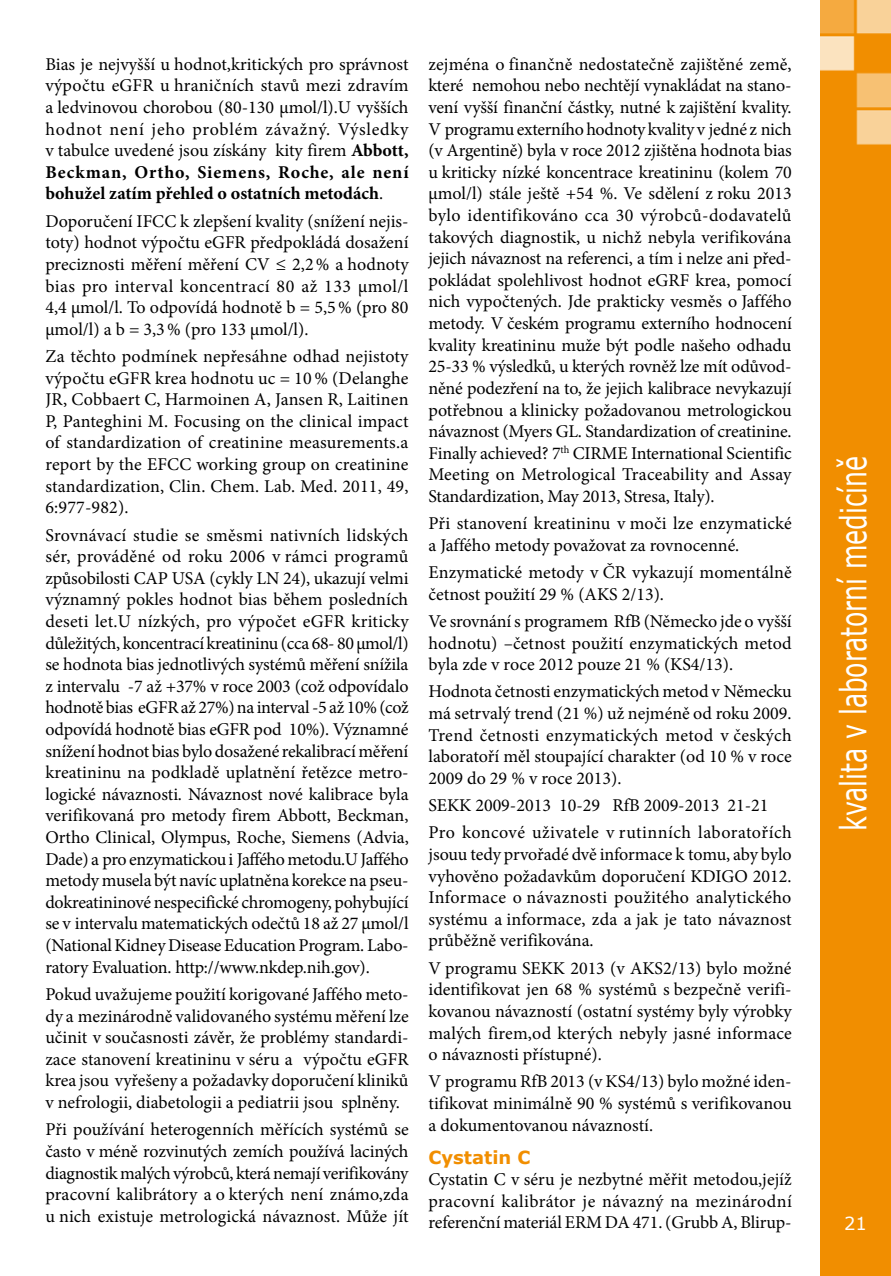
<style>
.page{position:relative;width:891px;height:1276px;background:#fff}
.page>*{position:absolute;margin:0;border:0;box-sizing:border-box;transform-origin:0 0}
.t1{font:36px "Verdana";color:#fff;scale:.7 1}
.n_základní_text{font:18px/21.6px "Minion Pro";color:#000;text-align:justify}
.n_podnadpis2{font:700 18px "Verdana";color:#f18e00}
.n_základní_text-2{font:18px "Verdana";color:#fff}
.s1{font-weight:700}
</style>
<div class="page">
<div style="left:820px;top:0;width:70px;height:1276px;background:#f18e00"></div>
<p class="n_základní_text" style="left:45px;top:53px;width:364px">Bias je nejvyšší u hodnot,kritických pro správnost výpočtu eGFR u hraničních stavů mezi zdravím a ledvinovou chorobou (80-130 µmol/l).U vyšších hodnot není jeho problém závažný. Výsledky v tabulce uvedené jsou získány kity firem <span class="s1">Abbott, Beckman, Ortho, Siemens, Roche, ale není bohužel zatím přehled o ostatních metodách</span>.</p>
<p class="n_základní_text" style="left:45px;top:210px;width:364px">Doporučení IFCC k zlepšení kvality (snížení nejis&shy;toty) hodnot výpočtu eGFR předpokládá dosažení preciznosti měření měření CV ≤ 2,2% a hodnoty bias pro interval koncentrací 80 až 133 µmol/l 4,4 µmol/l. To odpovídá hodnotě b = 5,5% (pro 80 µmol/l) a b = 3,3% (pro 133 µmol/l).</p>
<p class="n_základní_text" style="left:45px;top:345px;width:364px">Za těchto podmínek nepřesáhne odhad nejistoty výpočtu eGFR krea hodnotu uc = 10% (Delanghe JR, Cobbaert C, Harmoinen A, Jansen R, Laitinen P, Panteghini M. Focusing on the clinical impact of standardization of creatinine measurements.a report by the EFCC working group on creatinine standardization, Clin. Chem. Lab. Med. 2011, 49, 6:977-982).</p>
<p class="n_základní_text" style="left:45px;top:524px;width:365px">Srovnávací studie se směsmi nativních lidských sér, prováděné od roku 2006 v rámci programů způsobilosti CAP USA (cykly LN 24), ukazují velmi významný pokles hodnot bias během posledních deseti let.U nízkých, pro výpočet eGFR kriticky důležitých, koncentrací kreatininu (cca 68- 80 µmol/l) se hodnota bias jednotlivých systémů měření snížila z intervalu -7 až +37% v roce 2003 (což odpovídalo hodnotě bias eGFR až 27%) na interval -5 až 10% (což odpovídá hodnotě bias eGFR pod 10%). Významné snížení hodnot bias bylo dosažené rekalibrací měření kreatininu na podkladě uplatnění řetězce metro&shy;logické návaznosti. Návaznost nové kalibrace byla verifikovaná pro metody firem Abbott, Beckman, Ortho Clinical, Olympus, Roche, Siemens (Advia, Dade) a pro enzymatickou i Jaffého metodu.U Jaffého metody musela být navíc uplatněna korekce na pseu&shy;dokreatininové nespecifické chromogeny, pohybující se v intervalu matematických odečtů 18 až 27 µmol/l (National Kidney Disease Education Program. Labo&shy;ratory Evaluation. http://www.nkdep.nih.gov).</p>
<p class="n_základní_text" style="left:45px;top:983px;width:364px">Pokud uvažujeme použití korigované Jaffého meto&shy;dy a mezinárodně validovaného systému měření lze učinit v současnosti závěr, že problémy standardi&shy;zace stanovení kreatininu v séru a výpočtu eGFR krea jsou vyřešeny a požadavky doporučení kliniků v nefrologii, diabetologii a pediatrii jsou splněny.</p>
<p class="n_základní_text" style="left:45px;top:1118px;width:364px">Při používání heterogenních měřících systémů se často v méně rozvinutých zemích používá laciných diagnostik malých výrobců, která nemají verifikovány pracovní kalibrátory a o kterých není známo,zda u nich existuje metrologická návaznost. Může jít</p>
<p class="n_základní_text" style="left:428px;top:53px;width:365px">zejména o finančně nedostatečně zajištěné země, které nemohou nebo nechtějí vynakládat na stano&shy;vení vyšší finanční částky, nutné k zajištění kvality.<br>V programu externího hodnoty kvality v jedné z nich (v Argentině) byla v roce 2012 zjištěna hodnota bias u kriticky nízké koncentrace kreatininu (kolem 70 µmol/l) stále ještě +54 %. Ve sdělení z roku 2013 bylo identifikováno cca 30 výrobců-dodavatelů takových diagnostik, u nichž nebyla verifikována jejich návaznost na referenci, a tím i nelze ani před&shy;pokládat spolehlivost hodnot eGRF krea, pomocí nich vypočtených. Jde prakticky vesměs o Jaffého metody. V českém programu externího hodnocení kvality kreatininu muže být podle našeho odhadu 25-33 % výsledků, u kterých rovněž lze mít odůvod&shy;něné podezření na to, že jejich kalibrace nevykazují potřebnou a klinicky požadovanou metrologickou návaznost (Myers GL. Standardization of creatinine.<br>Finally achieved? 7<sup>th</sup> CIRME International Scientific Meeting on Metrological Traceability and Assay Standardization, May 2013, Stresa, Italy).</p>
<p class="n_základní_text" style="left:428px;top:513px;width:364px">Při stanovení kreatininu v moči lze enzymatické a Jaffého metody považovat za rovnocenné.</p>
<p class="n_základní_text" style="left:428px;top:561px;width:364px">Enzymatické metody v ČR vykazují momentálně četnost použití 29 % (AKS 2/13).</p>
<p class="n_základní_text" style="left:428px;top:610px;width:364px">Ve srovnání s programem RfB (Německo jde o vyšší hodnotu) –četnost použití enzymatických metod byla zde v roce 2012 pouze 21 % (KS4/13).</p>
<p class="n_základní_text" style="left:428px;top:681px;width:364px">Hodnota četnosti enzymatických metod v Německu má setrvalý trend (21 %) už nejméně od roku 2009.<br>Trend četnosti enzymatických metod v českých laboratoří měl stoupající charakter (od 10 % v roce 2009 do 29 % v roce 2013).</p>
<p class="n_základní_text" style="left:428px;top:794px;width:341px">SEKK 2009-2013 10-29 RfB 2009-2013 21-21</p>
<p class="n_základní_text" style="left:428px;top:822px;width:364px">Pro koncové uživatele v rutinních laboratořích jsouu tedy prvořadé dvě informace k tomu, aby bylo vyhověno požadavkům doporučení KDIGO 2012.<br>Informace o návaznosti použitého analytického systému a informace, zda a jak je tato návaznost průběžně verifikována.</p>
<p class="n_základní_text" style="left:428px;top:957px;width:364px">V programu SEKK 2013 (v AKS2/13) bylo možné identifikovat jen 68 % systémů s bezpečně verifi&shy;kovanou návazností (ostatní systémy byly výrobky malých firem,od kterých nebyly jasné informace o návaznosti přístupné).</p>
<p class="n_základní_text" style="left:428px;top:1071px;width:364px">V programu RfB 2013 (v KS4/13) bylo možné iden&shy;tifikovat minimálně 90 % systémů s verifikovanou a dokumentovanou návazností.</p>
<p class="n_podnadpis2" style="left:428px;top:1145px;width:104px">Cystatin C</p>
<p class="n_základní_text" style="left:428px;top:1168px;width:364px">Cystatin C v séru je nezbytné měřit metodou,jejíž pracovní kalibrátor je návazný na mezinárodní referenční materiál ERM DA 471. (Grubb A, Blirup-</p>
<p class="t1" style="left:830px;top:831px;width:538px;rotate:-90deg">kvalita v laboratorní medicíně</p>
<p class="n_základní_text-2" style="left:843px;top:1211px;width:24px">21</p>
</div>
